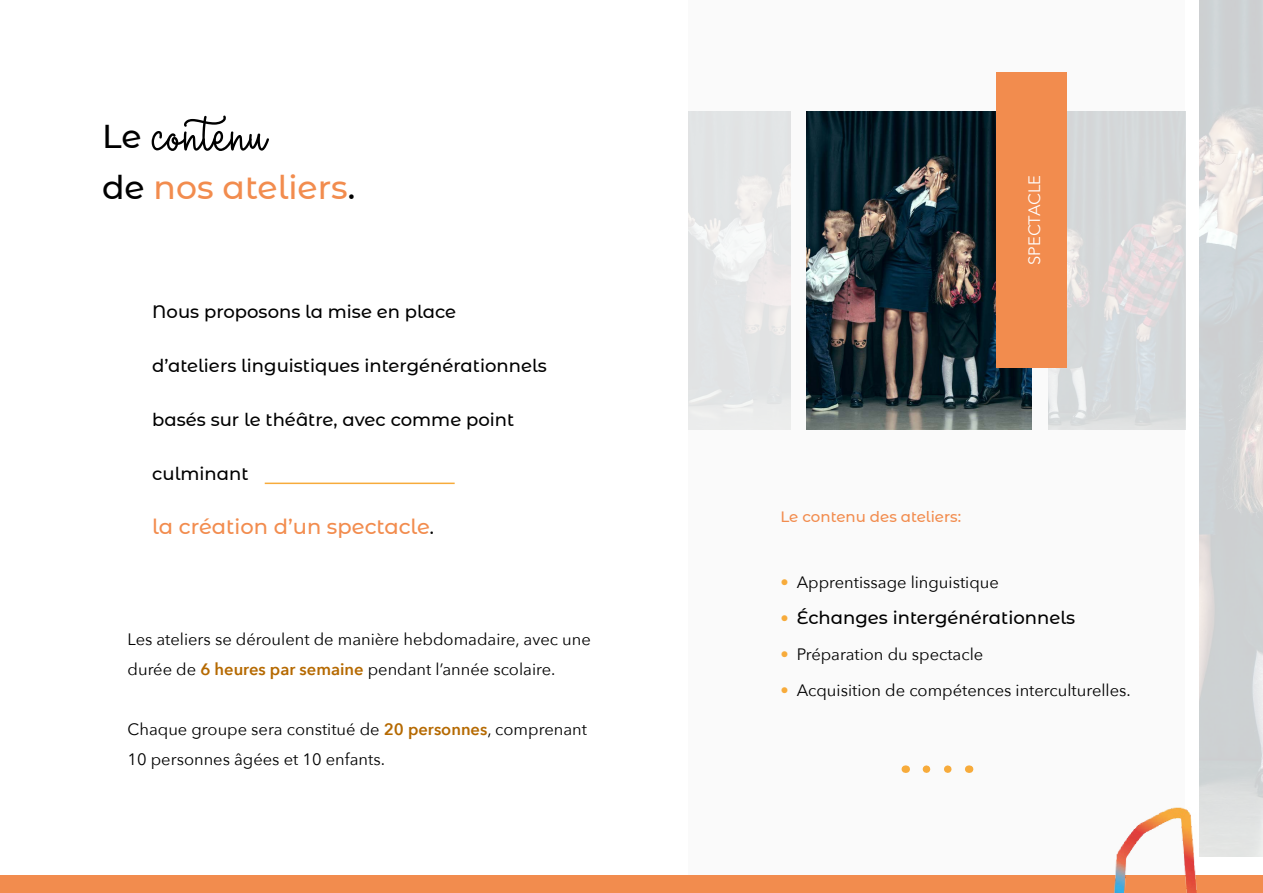
<style>
.page{position:relative;width:1263px;height:893px;background:#fff}
.page>*{position:absolute;margin:0;border:0;box-sizing:border-box;transform-origin:0 0}
.t1{font:52.5px "Camping Time";color:#000}
.t2{font:500 33px "Montserrat Alternates";color:#f28c4e}
.t3{font:500 21px "Montserrat Alternates";color:#f28c4e}
.t4{font:500 18px "Montserrat Alternates";color:#000}
.t5{font:16.5px/30px "Avenir Next";color:#000}
.t6{font:16.5px "Avenir Next";color:#fff}
.t7{font:500 15px "Montserrat Alternates";color:#f28c4e}
.s1{font-family:"Montserrat Alternates";font-weight:500;font-size:33px}
.s2{color:#000}
.s3{font-size:18px;color:#000}
.s4{font-weight:600;color:#b56900}
.s5{color:#f7ab3b}
.s6{font-family:"Avenir Next";font-weight:400;font-size:16.5px;color:#f7ab3b}
</style>
<div class="page">
<div style="left:689px;top:0;width:496px;height:893px;background:#fafafa"></div>
<div style="left:0;top:876px;width:1263px;height:17px;background:#f28c4e"></div>
<img style="left:1100px;top:807px;width:109px;height:86px">
<hr style="left:265px;top:483px;width:190px;height:1px;background:#f7ab3b">
<svg style="left:926px;top:765px;width:26px;height:8px"></svg>
<img style="left:807px;top:111px;width:225px;height:318px">
<img style="left:1048px;top:111px;width:137px;height:318px">
<div style="left:996px;top:72px;width:71px;height:296px;background:#f28c4e"></div>
<img style="left:1199px;top:0;width:64px;height:857px">
<h1 class="t1" style="left:102px;top:112px;width:166px"><span class="s1">Le</span> contenu</h1>
<h2 class="t2" style="left:102px;top:165px;width:255px"><span class="s2">de</span> nos ateliers<span class="s2">.</span></h2>
<p class="t4" style="left:152px;top:299px;width:306px">Nous proposons la mise en place</p>
<p class="t4" style="left:152px;top:353px;width:396px">d’ateliers linguistiques intergénérationnels</p>
<p class="t4" style="left:152px;top:407px;width:364px">basés sur le théâtre, avec comme point</p>
<p class="t4" style="left:152px;top:461px;width:98px">culminant</p>
<p class="t3" style="left:152px;top:512px;width:283px">la création d’un spectacle<span class="s3">.</span></p>
<p class="t5" style="left:128px;top:624px;width:465px">Les ateliers se déroulent de manière hebdomadaire, avec une durée de <span class="s4">6 heures par semaine</span> pendant l’année scolaire.</p>
<p class="t5" style="left:128px;top:714px;width:461px">Chaque groupe sera constitué de <span class="s4">20 personnes</span>, comprenant<br>10 personnes âgées et 10 enfants.</p>
<p class="t6" style="left:1020px;top:265px;width:92px;rotate:-90deg">SPECTACLE</p>
<p class="t7" style="left:780px;top:506px;width:182px">Le contenu des ateliers:</p>
<p class="t5" style="left:780px;top:566px;width:220px"><span class="s5">•</span> Apprentissage linguistique</p>
<p class="t4" style="left:780px;top:605px;width:296px"><span class="s6">•</span> Échanges intergénérationnels</p>
<p class="t5" style="left:780px;top:638px;width:204px"><span class="s5">•</span> Préparation du spectacle</p>
<p class="t5" style="left:780px;top:674px;width:352px"><span class="s5">•</span> Acquisition de compétences interculturelles.</p>
</div>
